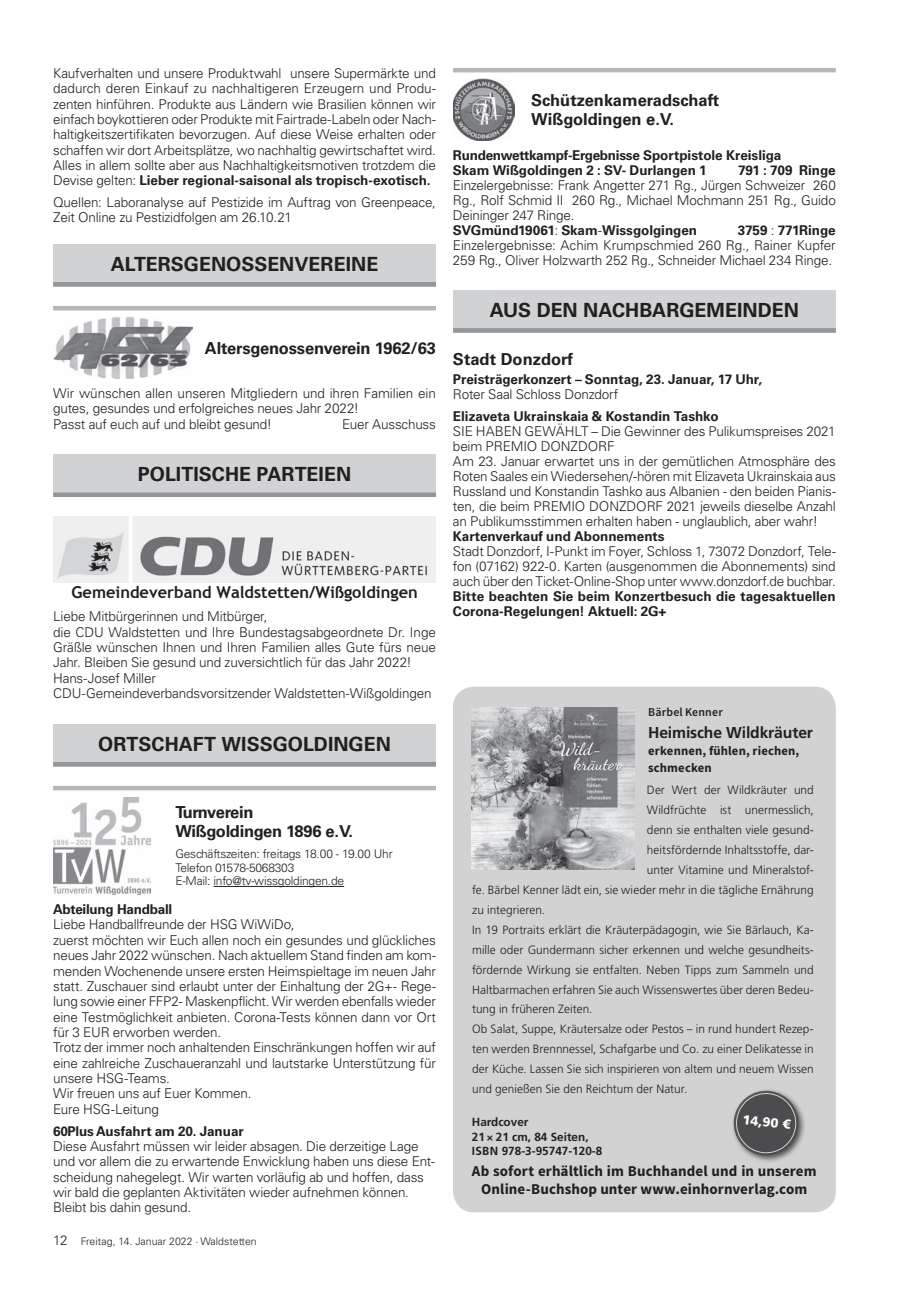
<style>
.page{position:relative;width:906px;height:1289px;background:#fff}
.page>*{position:absolute;margin:0;border:0;box-sizing:border-box;transform-origin:0 0}
.t1{font:700 19.5px "Univers LT";color:#231f20}
.Titel{font:700 16.5px/19.5px "Univers LT";letter-spacing:-.01em;color:#231f20}
.t2{font:700 16.35px "Trebuchet MS";color:#231f20}
.t3{font:700 15.75px "Frutiger";letter-spacing:-.01em;color:#231f20}
.BU_Schatten{font:700 15px/18px "Source Sans Pro";letter-spacing:.005em;color:#231f20;text-align:center}
.Grundtext_left{font:300 13.5px/15.3px "Univers LT";letter-spacing:-.015em;color:#231f20;text-align:justify}
.Grundtext_left-2{font:700 13.5px/15px "Univers LT";letter-spacing:-.005em;color:#231f20}
.Kopf{font:300 13.5px/15.3px "Univers LT";letter-spacing:-.015em;color:#231f20}
.Kopf-2{font:700 13.5px "Univers LT";letter-spacing:-.02em;color:#231f20}
.t4{font:900 13.05px "Frutiger LT Std";color:#fff}
.BU_Schatten-2{font:700 12.75px/17.1px "Source Sans Pro";letter-spacing:.015em;color:#231f20}
.t5{font:300 12px/20px "Frutiger";color:#231f20;text-align:justify}
.t6{font:300 12px/13.5px "Univers LT";letter-spacing:-.02em;color:#231f20}
.BU_Schatten-3{font:600 12px "Source Sans Pro";letter-spacing:.015em;color:#231f20}
.t7{font:700 11.7px "Frutiger";color:#231f20}
.t8{font:300 10.5px "Univers LT";color:#231f20}
.s1{font-weight:700}
.s2{font-size:13.5px}
.s3{font-weight:300}
</style>
<div class="page">
<div style="left:53px;top:244px;width:383px;height:42px;background:#d1d2d4"></div>
<hr style="left:53px;top:282px;width:383px;height:4px;background:#939598">
<img style="left:53px;top:317px;width:139px;height:61px">
<hr style="left:53px;top:306px;width:383px;height:4px;background:#b6b7bb">
<div style="left:53px;top:454px;width:383px;height:43px;background:#d1d2d4"></div>
<div style="left:53px;top:492px;width:383px;height:5px;background:#939598"></div>
<img style="left:53px;top:516px;width:383px;height:66px">
<div style="left:53px;top:724px;width:383px;height:42px;background:#d1d2d4"></div>
<hr style="left:53px;top:762px;width:383px;height:4px;background:#939598">
<hr style="left:53px;top:786px;width:383px;height:4px;background:#b6b7bb">
<hr style="left:213px;top:886px;width:131px;height:1px;background:#231f20">
<img style="left:53px;top:797px;width:98px;height:97px">
<img style="left:453px;top:79px;width:61px;height:61px">
<hr style="left:453px;top:68px;width:383px;height:4px;background:#b6b7bb">
<div style="left:453px;top:290px;width:383px;height:42px;background:#d1d2d4"></div>
<hr style="left:453px;top:328px;width:383px;height:4px;background:#939598">
<div style="left:453px;top:686px;width:383px;height:526px;background:#d3d2d2;border-radius:21px"></div>
<img style="left:472px;top:707px;width:162px;height:162px">
<p class="Grundtext_left" style="left:53px;top:65px;width:384px">Kaufverhalten und unsere Produktwahl unsere Supermärkte und dadurch deren Einkauf zu nachhaltigeren Erzeugern und Produ&shy;zenten hinführen. Produkte aus Ländern wie Brasilien können wir einfach boykottieren oder Produkte mit Fairtrade-Labeln oder Nach&shy;haltigkeitszertifikaten bevorzugen. Auf diese Weise erhalten oder schaffen wir dort Arbeitsplätze, wo nachhaltig gewirtschaftet wird.</p>
<p class="Grundtext_left" style="left:53px;top:157px;width:384px">Alles in allem sollte aber aus Nachhaltigkeitsmotiven trotzdem die<br>Devise gelten: <span class="s1">Lieber regional-saisonal als tropisch-exotisch.</span></p>
<p class="Grundtext_left" style="left:53px;top:195px;width:384px">Quellen: Laboranalyse auf Pestizide im Auftrag von Greenpeace,<br>Zeit Online zu Pestizidfolgen am 26.10.21</p>
<p class="t1" style="left:111px;top:252px;width:269px">ALTERSGENOSSENVEREINE</p>
<p class="Titel" style="left:205px;top:338px;width:232px">Altersgenossenverein 1962/63</p>
<p class="Grundtext_left" style="left:53px;top:385px;width:384px">Wir wünschen allen unseren Mitgliedern und ihren Familien ein gutes, gesundes und erfolgreiches neues Jahr 2022!</p>
<p class="Grundtext_left" style="left:53px;top:416px;width:220px">Passt auf euch auf und bleibt gesund!</p>
<p class="Grundtext_left" style="left:342px;top:416px;width:95px">Euer Ausschuss</p>
<p class="t1" style="left:138px;top:463px;width:215px">POLITISCHE PARTEIEN</p>
<p class="t2" style="left:72px;top:582px;width:348px">Gemeindeverband Waldstetten/Wißgoldingen</p>
<p class="Grundtext_left" style="left:53px;top:609px;width:216px">Liebe Mitbürgerinnen und Mitbürger,</p>
<p class="Grundtext_left" style="left:53px;top:624px;width:384px">die CDU Waldstetten und Ihre Bundestagsabgeordnete Dr. Inge Gräßle wünschen Ihnen und Ihren Familien alles Gute fürs neue Jahr. Bleiben Sie gesund und zuversichtlich für das Jahr 2022!</p>
<p class="Grundtext_left" style="left:53px;top:670px;width:104px">Hans-Josef Miller</p>
<p class="Grundtext_left" style="left:53px;top:685px;width:380px">CDU-Gemeindeverbandsvorsitzender Waldstetten-Wißgoldingen</p>
<p class="t1" style="left:98px;top:732px;width:294px">ORTSCHAFT WISSGOLDINGEN</p>
<p class="Titel" style="left:175px;top:802px;width:179px">Turnverein<br>Wißgoldingen 1896 e.V.</p>
<p class="t6" style="left:175px;top:847px;width:219px">Geschäftszeiten: freitags 18.00 - 19.00 Uhr<br>Telefon 01578-5068303<br>E-Mail: info@tv-wissgoldingen.de</p>
<p class="Kopf-2" style="left:53px;top:901px;width:121px">Abteilung Handball</p>
<p class="Grundtext_left" style="left:53px;top:917px;width:243px">Liebe Handballfreunde der HSG WiWiDo,</p>
<p class="Grundtext_left" style="left:53px;top:932px;width:384px">zuerst möchten wir Euch allen noch ein gesundes und glückliches neues Jahr 2022 wünschen. Nach aktuellem Stand finden am kom&shy;menden Wochenende unsere ersten Heimspieltage im neuen Jahr statt. Zuschauer sind erlaubt unter der Einhaltung der 2G+- Rege&shy;lung sowie einer FFP2- Maskenpflicht. Wir werden ebenfalls wieder eine Testmöglichkeit anbieten. Corona-Tests können dann vor Ort für 3 EUR erworben werden.</p>
<p class="Grundtext_left" style="left:53px;top:1039px;width:384px">Trotz der immer noch anhaltenden Einschränkungen hoffen wir auf eine zahlreiche Zuschaueranzahl und lautstarke Unterstützung für unsere HSG-Teams.</p>
<p class="Grundtext_left" style="left:53px;top:1086px;width:200px">Wir freuen uns auf Euer Kommen.</p>
<p class="Grundtext_left" style="left:53px;top:1101px;width:107px">Eure HSG-Leitung</p>
<p class="Kopf" style="left:53px;top:1123px;width:383px"><span class="s1">60Plus Ausfahrt am 20. Januar<br></span>Diese Ausfahrt müssen wir leider absagen. Die derzeitige Lage und vor allem die zu erwartende Enwicklung haben uns diese Ent&shy;scheidung nahegelegt. Wir warten vorläufig ab und hoffen, dass wir bald die geplanten Aktivitäten wieder aufnehmen können.<br>Bleibt bis dahin gesund.</p>
<p class="t8" style="left:53px;top:1234px;width:205px"><span class="s2">12</span> Freitag, 14. Januar 2022 · Waldstetten</p>
<p class="Titel" style="left:531px;top:90px;width:189px">Schützenkameradschaft<br>Wißgoldingen e.V.</p>
<p class="Grundtext_left-2" style="left:453px;top:147px;width:330px">Rundenwettkampf-Ergebnisse Sportpistole Kreisliga</p>
<p class="Grundtext_left-2" style="left:453px;top:162px;width:255px">Skam Wißgoldingen 2 : SV- Durlangen 1</p>
<p class="Grundtext_left-2" style="left:738px;top:162px;width:99px">791 : 709 Ringe</p>
<p class="Grundtext_left" style="left:453px;top:177px;width:384px">Einzelergebnisse: Frank Angetter 271 Rg., Jürgen Schweizer 260<br>Rg., Rolf Schmid II 260 Rg., Michael Mochmann 251 Rg., Guido Deininger 247 Ringe.</p>
<p class="Grundtext_left-2" style="left:453px;top:222px;width:246px">SVGmünd19061<span class="s3">:</span> Skam<span class="s3">-</span>Wissgolgingen</p>
<p class="Grundtext_left-2" style="left:738px;top:222px;width:99px">3759 <span class="s3">:</span> 771Ringe</p>
<p class="Grundtext_left" style="left:453px;top:237px;width:384px">Einzelergebnisse: Achim Krumpschmied 260 Rg., Rainer Kupfer<br>259 Rg., Oliver Holzwarth 252 Rg., Schneider Michael 234 Ringe.</p>
<p class="t1" style="left:490px;top:298px;width:310px">AUS DEN NACHBARGEMEINDEN</p>
<p class="Titel" style="left:453px;top:349px;width:122px">Stadt Donzdorf</p>
<p class="Grundtext_left-2" style="left:453px;top:372px;width:311px">Preisträgerkonzert – Sonntag, 23. Januar, 17 Uhr,</p>
<p class="Grundtext_left" style="left:453px;top:387px;width:167px">Roter Saal Schloss Donzdorf</p>
<p class="Grundtext_left-2" style="left:453px;top:408px;width:267px">Elizaveta Ukrainskaia &amp; Kostandin Tashko</p>
<p class="Grundtext_left" style="left:453px;top:423px;width:384px">SIE HABEN GEWÄHLT – Die Gewinner des Pulikumspreises 2021 beim PREMIO DONZDORF</p>
<p class="Grundtext_left" style="left:453px;top:453px;width:384px">Am 23. Januar erwartet uns in der gemütlichen Atmosphäre des Roten Saales ein Wiedersehen/-hören mit Elizaveta Ukrainskaia aus Russland und Konstandin Tashko aus Albanien - den beiden Pianis&shy;ten, die beim PREMIO DONZDORF 2021 jeweils dieselbe Anzahl an Publikumsstimmen erhalten haben - unglaublich, aber wahr!</p>
<p class="Grundtext_left-2" style="left:453px;top:528px;width:213px">Kartenverkauf und Abonnements</p>
<p class="Grundtext_left" style="left:453px;top:543px;width:384px">Stadt Donzdorf, I-Punkt im Foyer, Schloss 1, 73072 Donzdorf, Tele&shy;fon (07162) 922-0. Karten (ausgenommen die Abonnements) sind auch über den Ticket-Online-Shop unter www.donzdorf.de buchbar.</p>
<p class="Grundtext_left-2" style="left:453px;top:588px;width:384px">Bitte beachten Sie beim Konzertbesuch die tagesaktuellen<br>Corona-Regelungen! Aktuell: 2G+</p>
<p class="BU_Schatten-3" style="left:648px;top:704px;width:76px">Bärbel Kenner</p>
<p class="t3" style="left:648px;top:723px;width:166px">Heimische Wildkräuter</p>
<p class="BU_Schatten-2" style="left:648px;top:743px;width:153px">erkennen, fühlen, riechen, schmecken</p>
<p class="t5" style="left:647px;top:780px;width:168px">Der Wert der Wildkräuter und</p>
<p class="t5" style="left:647px;top:800px;width:168px">Wildfrüchte ist unermesslich,</p>
<p class="t5" style="left:647px;top:820px;width:168px">denn sie enthalten viele gesund-</p>
<p class="t5" style="left:647px;top:840px;width:168px">heitsfördernde Inhaltsstoffe, dar-</p>
<p class="t5" style="left:647px;top:860px;width:168px">unter Vitamine und Mineralstof-</p>
<p class="t5" style="left:472px;top:879px;width:343px">fe. Bärbel Kenner lädt ein, sie wieder mehr in die tägliche Ernährung</p>
<p class="t5" style="left:472px;top:899px;width:75px">zu integrieren.</p>
<p class="t5" style="left:472px;top:919px;width:343px">In 19 Portraits erklärt die Kräuterpädagogin, wie Sie Bärlauch, Ka&shy;mille oder Gundermann sicher erkennen und welche gesundheits&shy;fördernde Wirkung sie entfalten. Neben Tipps zum Sammeln und Haltbarmachen erfahren Sie auch Wissenswertes über deren Bedeu&shy;tung in früheren Zeiten.</p>
<p class="t5" style="left:472px;top:1019px;width:343px">Ob Salat, Suppe, Kräutersalze oder Pestos – in rund hundert Rezep&shy;ten werden Brennnessel, Schafgarbe und Co. zu einer Delikatesse in der Küche. Lassen Sie sich inspirieren von altem und neuem Wissen und genießen Sie den Reichtum der Natur.</p>
<p class="t7" style="left:472px;top:1115px;width:58px">Hardcover</p>
<p class="t7" style="left:472px;top:1129px;width:118px">21× 21 cm, 84 Seiten,</p>
<p class="t7" style="left:472px;top:1144px;width:132px">ISBN 978-3-95747-120-8</p>
<p class="t4" style="left:743px;top:1111px;width:49px;rotate:6deg">14,90 €</p>
<p class="BU_Schatten" style="left:472px;top:1162px;width:346px">Ab sofort erhältlich im Buchhandel und in unserem<br>Online-Buchshop unter www.einhornverlag.com</p>
</div>
